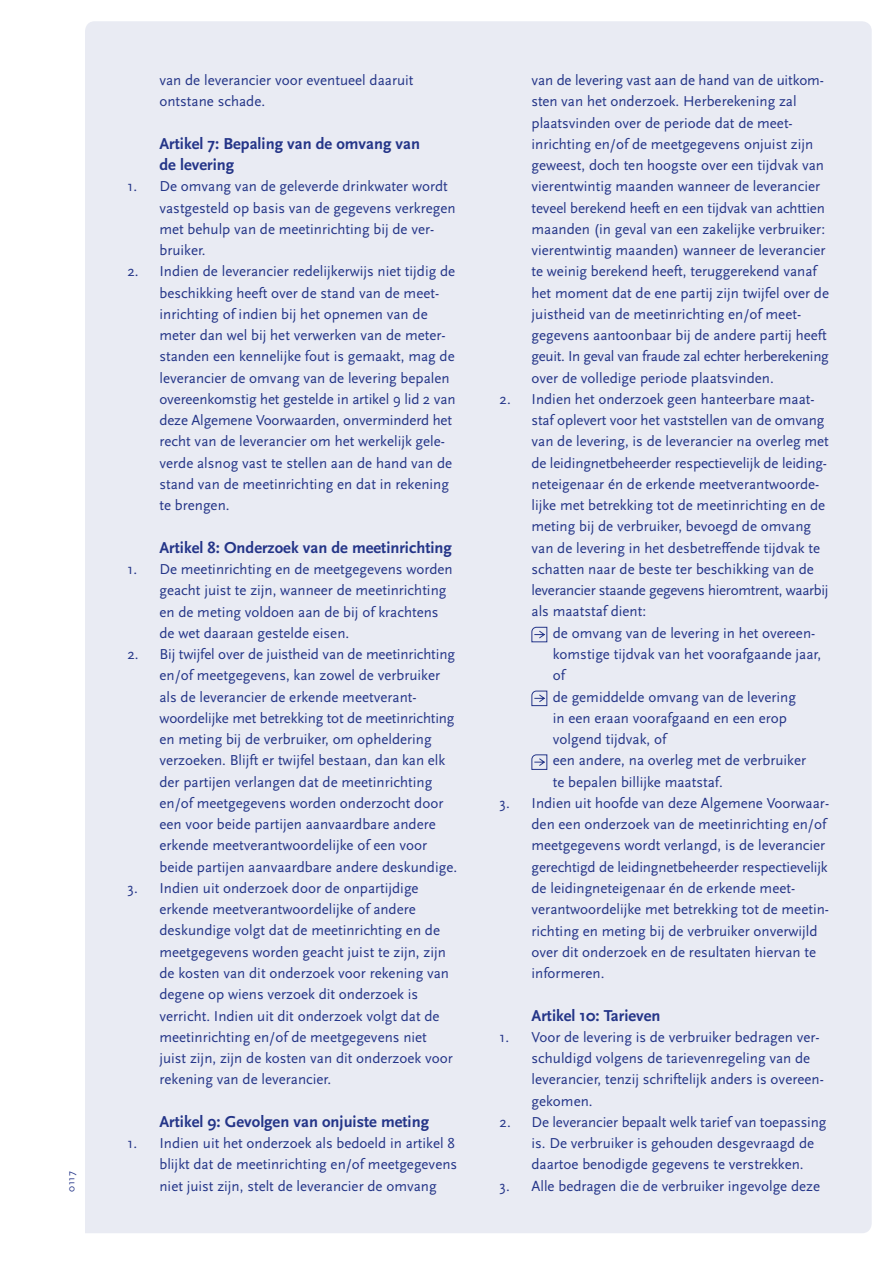
<style>
.page{position:relative;width:893px;height:1263px;background:#fff}
.page>*{position:absolute;margin:0;border:0;box-sizing:border-box;transform-origin:0 0}
.t1{font:700 16.5px/21.3px "Scala Sans";color:#243588}
.t2{font:15px/21.3px "Scala Sans";color:#243588}
.t3{font:10.5px "Scala Sans";color:#243588}
</style>
<div class="page">
<div style="left:85px;top:21px;width:787px;height:1212px;background:#e9ebf3"></div>
<svg style="left:531px;top:627px;width:16px;height:15px"></svg>
<svg style="left:531px;top:690px;width:16px;height:16px"></svg>
<svg style="left:531px;top:754px;width:16px;height:16px"></svg>
<p class="t3" style="left:66px;top:1192px;width:22px;rotate:-90deg">0117</p>
<p class="t2" style="left:159px;top:70px;width:256px">van de leverancier voor eventueel daaruit ontstane schade.</p>
<p class="t1" style="left:159px;top:133px;width:262px">Artikel 7: Bepaling van de omvang van de levering</p>
<p class="t2" style="left:159px;top:176px;width:298px;text-indent:-32px">1. De omvang van de geleverde drinkwater wordt vastgesteld op basis van de gegevens verkregen met behulp van de meetinrichting bij de ver&shy;bruiker.</p>
<p class="t2" style="left:159px;top:261px;width:298px;text-indent:-32px">2. Indien de leverancier redelijkerwijs niet tijdig de beschikking heeft over de stand van de meet&shy;inrichting of indien bij het opnemen van de meter dan wel bij het verwerken van de meter&shy;standen een kennelijke fout is gemaakt, mag de leverancier de omvang van de levering bepalen overeenkomstig het gestelde in artikel 9 lid 2 van deze Algemene Voorwaarden, onverminderd het recht van de leverancier om het werkelijk gele&shy;verde alsnog vast te stellen aan de hand van de stand van de meetinrichting en dat in rekening te brengen.</p>
<p class="t1" style="left:159px;top:537px;width:294px">Artikel 8: Onderzoek van de meetinrichting</p>
<p class="t2" style="left:159px;top:559px;width:295px;text-indent:-32px">1. De meetinrichting en de meetgegevens worden geacht juist te zijn, wanneer de meetinrichting en de meting voldoen aan de bij of krachtens de wet daaraan gestelde eisen.</p>
<p class="t2" style="left:159px;top:644px;width:299px;text-indent:-32px">2. Bij twijfel over de juistheid van de meetinrichting en/of meetgegevens, kan zowel de verbruiker als de leverancier de erkende meetverant&shy;woordelijke met betrekking tot de meetinrichting en meting bij de verbruiker, om opheldering verzoeken. Blijft er twijfel bestaan, dan kan elk der partijen verlangen dat de meetinrichting en/of meetgegevens worden onderzocht door een voor beide partijen aanvaardbare andere erkende meetverantwoordelijke of een voor beide partijen aanvaardbare andere deskundige.</p>
<p class="t2" style="left:159px;top:878px;width:295px;text-indent:-32px">3. Indien uit onderzoek door de onpartijdige erkende meetverantwoordelijke of andere deskundige volgt dat de meetinrichting en de meetgegevens worden geacht juist te zijn, zijn de kosten van dit onderzoek voor rekening van degene op wiens verzoek dit onderzoek is verricht. Indien uit dit onderzoek volgt dat de meetinrichting en/of de meetgegevens niet juist zijn, zijn de kosten van dit onderzoek voor rekening van de leverancier.</p>
<p class="t1" style="left:159px;top:1111px;width:271px">Artikel 9: Gevolgen van onjuiste meting</p>
<p class="t2" style="left:159px;top:1133px;width:299px;text-indent:-32px">1. Indien uit het onderzoek als bedoeld in artikel 8 blijkt dat de meetinrichting en/of meetgegevens niet juist zijn, stelt de leverancier de omvang</p>
<p class="t2" style="left:531px;top:70px;width:299px">van de levering vast aan de hand van de uitkom&shy;sten van het onderzoek. Herberekening zal plaatsvinden over de periode dat de meet&shy;inrichting en/of de meetgegevens onjuist zijn geweest, doch ten hoogste over een tijdvak van vierentwintig maanden wanneer de leverancier teveel berekend heeft en een tijdvak van achttien maanden (in geval van een zakelijke verbruiker: vierentwintig maanden) wanneer de leverancier te weinig berekend heeft, teruggerekend vanaf het moment dat de ene partij zijn twijfel over de juistheid van de meetinrichting en/of meet&shy;gegevens aantoonbaar bij de andere partij heeft geuit. In geval van fraude zal echter herberekening over de volledige periode plaatsvinden.</p>
<p class="t2" style="left:531px;top:389px;width:299px;text-indent:-32px">2. Indien het onderzoek geen hanteerbare maat&shy;staf oplevert voor het vaststellen van de omvang van de levering, is de leverancier na overleg met de leidingnetbeheerder respectievelijk de leiding&shy;neteigenaar én de erkende meetverantwoorde&shy;lijke met betrekking tot de meetinrichting en de meting bij de verbruiker, bevoegd de omvang van de levering in het desbetreffende tijdvak te schatten naar de beste ter beschikking van de leverancier staande gegevens hieromtrent, waarbij als maatstaf dient:</p>
<p class="t2" style="left:553px;top:623px;width:270px">de omvang van de levering in het overeen&shy;komstige tijdvak van het voorafgaande jaar, of<br>de gemiddelde omvang van de levering<br>in een eraan voorafgaand en een erop volgend tijdvak, of<br>een andere, na overleg met de verbruiker te bepalen billijke maatstaf.</p>
<p class="t2" style="left:531px;top:793px;width:299px;text-indent:-32px">3. Indien uit hoofde van deze Algemene Voorwaar&shy;den een onderzoek van de meetinrichting en/of meetgegevens wordt verlangd, is de leverancier gerechtigd de leidingnetbeheerder respectievelijk de leidingneteigenaar én de erkende meet&shy;verantwoordelijke met betrekking tot de meetin&shy;richting en meting bij de verbruiker onverwijld over dit onderzoek en de resultaten hiervan te informeren.</p>
<p class="t1" style="left:531px;top:1005px;width:130px">Artikel 10: Tarieven</p>
<p class="t2" style="left:531px;top:1026px;width:294px;text-indent:-32px">1. Voor de levering is de verbruiker bedragen ver&shy;schuldigd volgens de tarievenregeling van de leverancier, tenzij schriftelijk anders is overeen&shy;gekomen.</p>
<p class="t2" style="left:531px;top:1112px;width:296px;text-indent:-32px">2. De leverancier bepaalt welk tarief van toepassing is. De verbruiker is gehouden desgevraagd de daartoe benodigde gegevens te verstrekken.</p>
<p class="t2" style="left:500px;top:1175px;width:322px">3. Alle bedragen die de verbruiker ingevolge deze</p>
</div>
